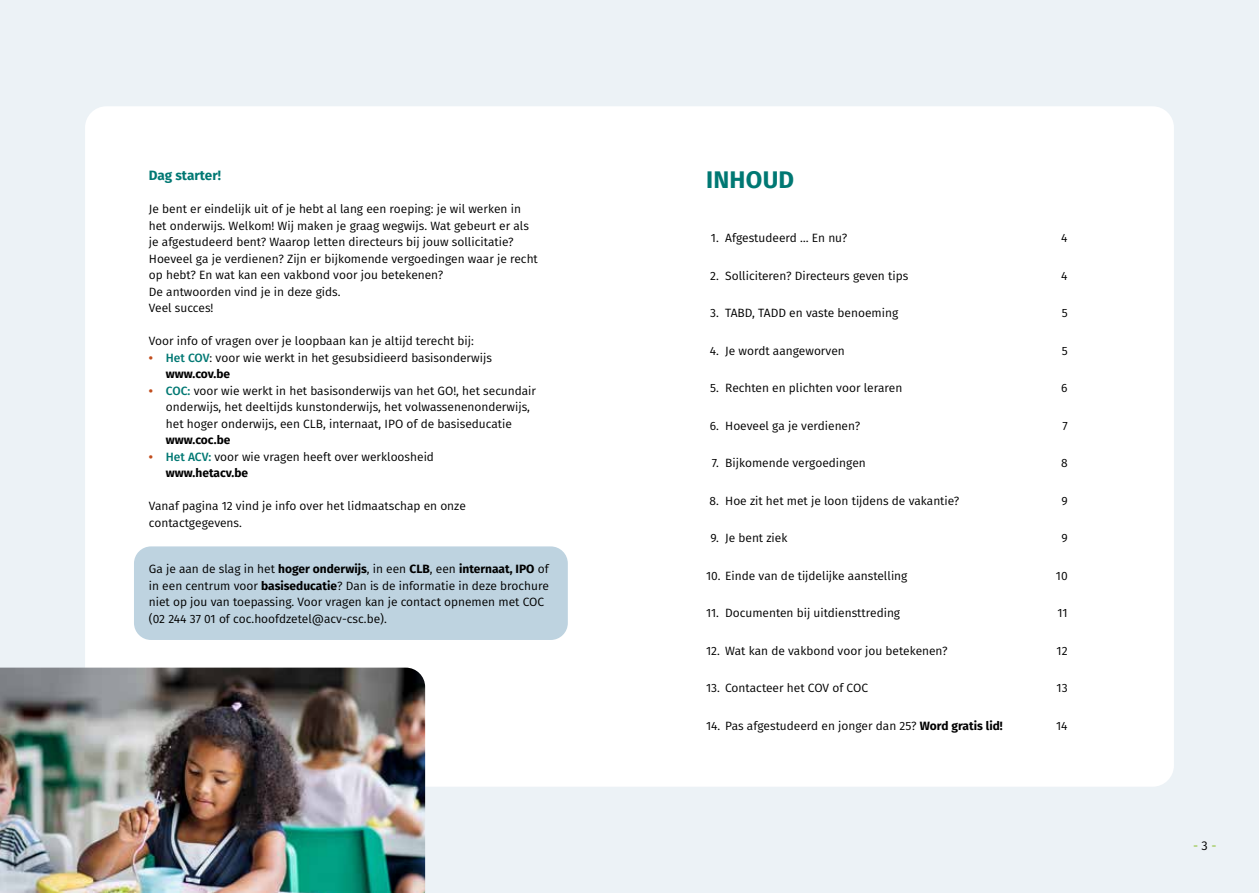
<style>
.page{position:relative;width:1259px;height:893px;background:#ecf2f6}
.page>*{position:absolute;margin:0;border:0;box-sizing:border-box;transform-origin:0 0}
.t1{font:700 24px "Fira Sans";letter-spacing:.01em;color:#007873}
.t2{font:700 13.5px "Fira Sans";color:#007873}
.t3{font:12.75px "Fira Sans";color:#86bc25}
.t4{font:12px/16.5px "Fira Sans";color:#000}
.t5{font:700 12px "Fira Sans";color:#000}
.s1{font-weight:700;color:#c14d1d}
.s2{font-weight:500;color:#007873}
.s3{font-weight:700}
.s4{color:#000}
</style>
<div class="page">
<div style="left:85px;top:106px;width:1089px;height:681px;background:#fff;border-radius:21px"></div>
<img style="left:0;top:668px;width:425px;height:225px">
<div style="left:134px;top:546px;width:434px;height:94px;background:#bed3e0;border-radius:17px"></div>
<p class="t2" style="left:149px;top:164px;width:74px">Dag starter!</p>
<p class="t4" style="left:149px;top:200px;width:390px">Je bent er eindelijk uit of je hebt al lang een roeping: je wil werken in het onderwijs. Welkom! Wij maken je graag wegwijs. Wat gebeurt er als je afgestudeerd bent? Waarop letten directeurs bij jouw sollicitatie?<br>Hoeveel ga je verdienen? Zijn er bijkomende vergoedingen waar je recht op hebt? En wat kan een vakbond voor jou betekenen?<br>De antwoorden vind je in deze gids.<br>Veel succes!</p>
<p class="t4" style="left:149px;top:332px;width:326px">Voor info of vragen over je loopbaan kan je altijd terecht bij:</p>
<p class="t4" style="left:166px;top:349px;width:327px;text-indent:-17px"><span class="s1">•</span> <span class="s2">Het COV</span>: voor wie werkt in het gesubsidieerd basisonderwijs <span class="s3">www.cov.be</span></p>
<p class="t4" style="left:166px;top:382px;width:372px;text-indent:-17px"><span class="s1">•</span> <span class="s2">COC:</span> voor wie werkt in het basisonderwijs van het GO!, het secundair onderwijs, het deeltijds kunstonderwijs, het volwassenenonderwijs, het hoger onderwijs, een CLB, internaat, IPO of de basiseducatie</p>
<p class="t5" style="left:166px;top:430px;width:66px">www.coc.be</p>
<p class="t4" style="left:166px;top:448px;width:270px;text-indent:-17px"><span class="s1">•</span> <span class="s2">Het ACV:</span> voor wie vragen heeft over werkloosheid <span class="s3">www.hetacv.be</span></p>
<p class="t4" style="left:149px;top:497px;width:318px">Vanaf pagina 12 vind je info over het lidmaatschap en onze contactgegevens.</p>
<p class="t4" style="left:149px;top:560px;width:401px">Ga je aan de slag in het <span class="s3">hoger onderwijs</span>, in een <span class="s3">CLB</span>, een <span class="s3">internaat, IPO</span> of in een centrum voor <span class="s3">basiseducatie</span>? Dan is de informatie in deze brochure niet op jou van toepassing. Voor vragen kan je contact opnemen met COC (02 244 37 01 of coc.hoofdzetel@acv-csc.be).</p>
<h1 class="t1" style="left:706px;top:160px;width:89px">INHOUD</h1>
<p class="t4" style="left:711px;top:229px;width:138px">1. Afgestudeerd … En nu?</p>
<p class="t4" style="left:1061px;top:229px;width:8px">4</p>
<p class="t4" style="left:710px;top:267px;width:200px">2. Solliciteren? Directeurs geven tips</p>
<p class="t4" style="left:1061px;top:267px;width:8px">4</p>
<p class="t4" style="left:710px;top:304px;width:190px">3. TABD, TADD en vaste benoeming</p>
<p class="t4" style="left:1061px;top:304px;width:7px">5</p>
<p class="t4" style="left:709px;top:342px;width:137px">4. Je wordt aangeworven</p>
<p class="t4" style="left:1061px;top:342px;width:7px">5</p>
<p class="t4" style="left:710px;top:379px;width:194px">5. Rechten en plichten voor leraren</p>
<p class="t4" style="left:1061px;top:379px;width:8px">6</p>
<p class="t4" style="left:709px;top:417px;width:152px">6. Hoeveel ga je verdienen?</p>
<p class="t4" style="left:1062px;top:417px;width:7px">7</p>
<p class="t4" style="left:712px;top:454px;width:155px">7. Bijkomende vergoedingen</p>
<p class="t4" style="left:1061px;top:454px;width:8px">8</p>
<p class="t4" style="left:709px;top:492px;width:251px">8. Hoe zit het met je loon tijdens de vakantie?</p>
<p class="t4" style="left:1061px;top:492px;width:8px">9</p>
<p class="t4" style="left:710px;top:529px;width:79px">9. Je bent ziek</p>
<p class="t4" style="left:1061px;top:529px;width:8px">9</p>
<p class="t4" style="left:706px;top:567px;width:203px">10. Einde van de tijdelijke aanstelling</p>
<p class="t4" style="left:1056px;top:567px;width:13px">10</p>
<p class="t4" style="left:706px;top:604px;width:196px">11. Documenten bij uitdiensttreding</p>
<p class="t4" style="left:1057px;top:604px;width:12px">11</p>
<p class="t4" style="left:706px;top:642px;width:243px">12. Wat kan de vakbond voor jou betekenen?</p>
<p class="t4" style="left:1056px;top:642px;width:13px">12</p>
<p class="t4" style="left:706px;top:679px;width:163px">13. Contacteer het COV of COC</p>
<p class="t4" style="left:1056px;top:679px;width:13px">13</p>
<p class="t4" style="left:706px;top:717px;width:298px">14. Pas afgestudeerd en jonger dan 25? <span class="s3">Word gratis lid!</span></p>
<p class="t4" style="left:1056px;top:717px;width:13px">14</p>
<p class="t3" style="left:1193px;top:836px;width:25px">- <span class="s4">3</span> -</p>
</div>
